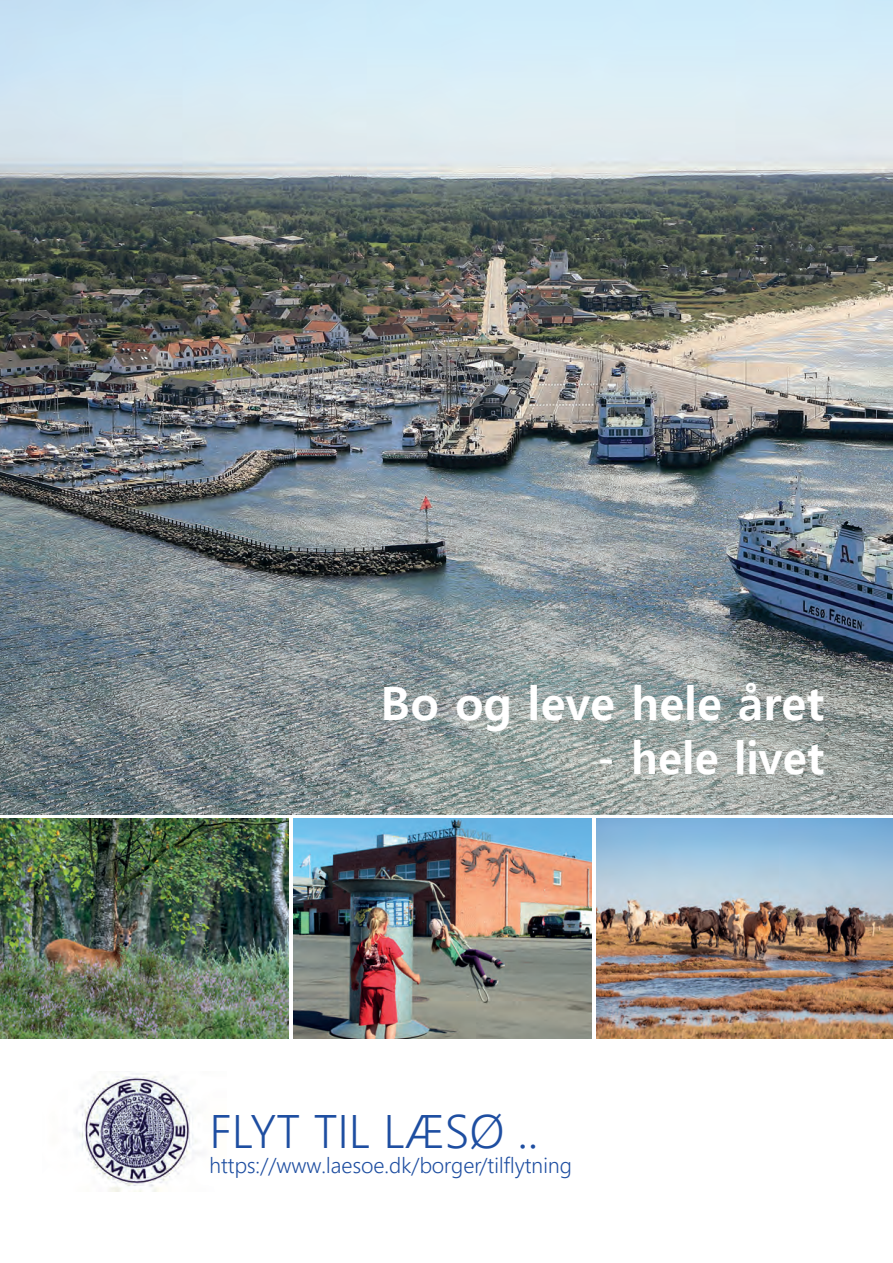
<style>
.page{position:relative;width:893px;height:1263px;background:#fff}
.page>*{position:absolute;margin:0;border:0;box-sizing:border-box;transform-origin:0 0}
.t1{font:700 45.9px "Malgun Gothic";color:#fff}
.t2{font:300 45.9px "Malgun Gothic";color:#1e4ea1}
.t3{font:700 44.4px "Malgun Gothic";color:#fff}
.t4{font:300 21px "Malgun Gothic";color:#1e4ea1}
</style>
<div class="page">
<img style="left:0;top:0;width:893px;height:814px">
<img style="left:0;top:818px;width:288px;height:220px">
<img style="left:293px;top:818px;width:299px;height:220px">
<img style="left:596px;top:818px;width:297px;height:220px">
<img style="left:76px;top:1073px;width:123px;height:118px">
<h1 class="t1" style="left:381px;top:676px;width:444px">Bo og leve hele året</h1>
<h2 class="t3" style="left:597px;top:731px;width:228px">- hele livet</h2>
<h1 class="t2" style="left:209px;top:1105px;width:330px">FLYT TIL LÆSØ ..</h1>
<p class="t4" style="left:209px;top:1153px;width:364px">https://www.laesoe.dk/borger/tilflytning</p>
</div>
